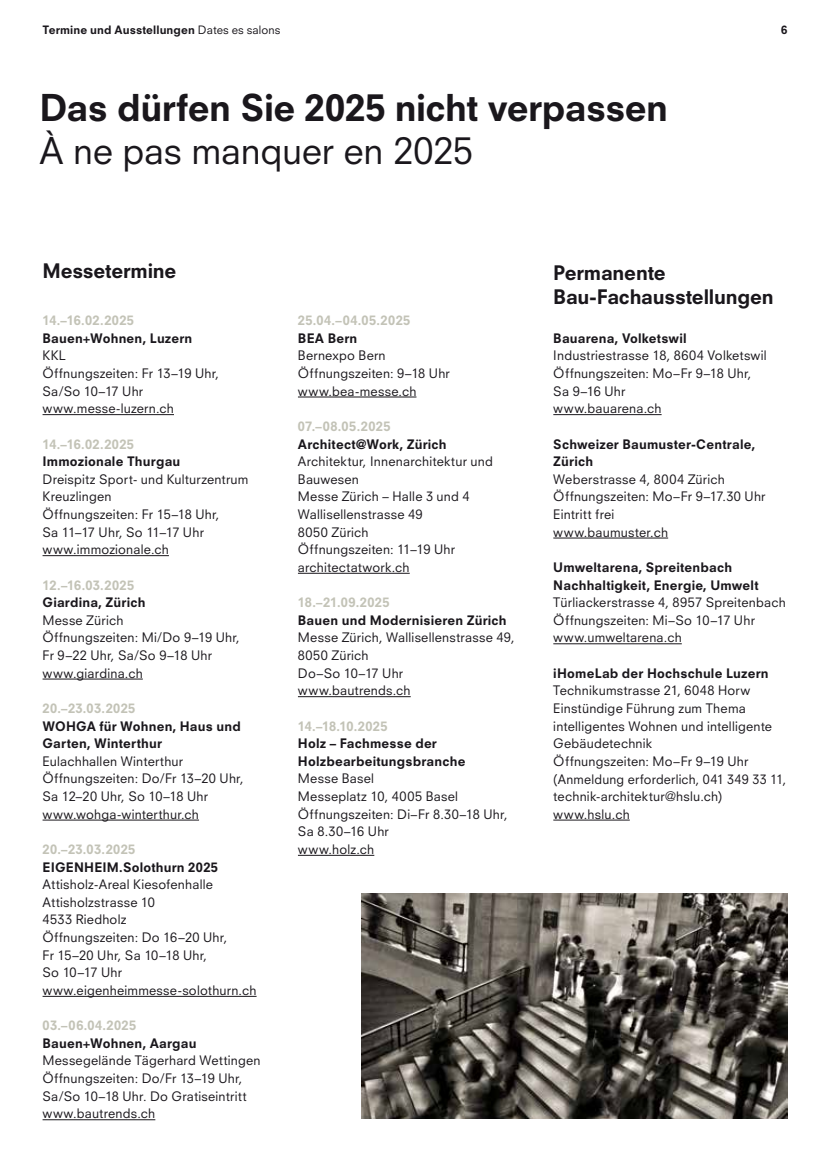
<style>
.page{position:relative;width:830px;height:1161px;background:#fff}
.page>*{position:absolute;margin:0;border:0;box-sizing:border-box;transform-origin:0 0}
.t1{font:800 36px "Neuzeit SLT Std";letter-spacing:-.02em;color:#1a171c}
.t2{font:36px "Neuzeit SLT Std";letter-spacing:-.01em;color:#1a171c}
.t3{font:800 19.5px/23.4px "Neuzeit SLT Std";letter-spacing:-.01em;color:#1a171c}
.t4{font:12.75px/17.5px "Neuzeit SLT Std";letter-spacing:.015em;color:#1a171c}
.t5{font:800 12.75px/17.5px "Neuzeit SLT Std";letter-spacing:.015em;color:#1a171c}
.t6{font:800 12.75px "Neuzeit SLT Std";letter-spacing:.035em;color:#c3c3b7}
.t7{font:800 12.75px "Neuzeit SLT Std";letter-spacing:.01em;color:#c3c3b7}
.t8{font:800 11.25px "Neuzeit SLT Std";letter-spacing:.01em;color:#1a171c}
.s1{font-weight:400}
</style>
<div class="page">
<hr style="left:43px;top:414px;width:131px;height:1px;background:#1a171c">
<hr style="left:43px;top:555px;width:126px;height:1px;background:#1a171c">
<hr style="left:43px;top:679px;width:100px;height:1px;background:#1a171c">
<hr style="left:43px;top:820px;width:156px;height:1px;background:#1a171c">
<hr style="left:43px;top:996px;width:213px;height:1px;background:#1a171c">
<hr style="left:43px;top:1119px;width:112px;height:1px;background:#1a171c">
<hr style="left:298px;top:397px;width:118px;height:1px;background:#1a171c">
<hr style="left:298px;top:573px;width:111px;height:1px;background:#1a171c">
<hr style="left:298px;top:696px;width:112px;height:1px;background:#1a171c">
<hr style="left:298px;top:855px;width:76px;height:1px;background:#1a171c">
<hr style="left:553px;top:414px;width:108px;height:1px;background:#1a171c">
<hr style="left:553px;top:538px;width:114px;height:1px;background:#1a171c">
<hr style="left:553px;top:643px;width:128px;height:1px;background:#1a171c">
<hr style="left:553px;top:820px;width:76px;height:1px;background:#1a171c">
<img style="left:361px;top:893px;width:426px;height:225px">
<p class="t8" style="left:43px;top:23px;width:239px">Termine und Ausstellungen <span class="s1">Dates es salons</span></p>
<h1 class="t1" style="left:39px;top:85px;width:630px">Das dürfen Sie 2025 nicht verpassen</h1>
<h1 class="t2" style="left:39px;top:129px;width:435px">À ne pas manquer en 2025</h1>
<p class="t8" style="left:780px;top:23px;width:8px">6</p>
<h2 class="t3" style="left:43px;top:259px;width:135px">Messetermine</h2>
<p class="t6" style="left:43px;top:313px;width:93px">14.–16.02.2025</p>
<p class="t5" style="left:43px;top:329px;width:151px">Bauen+Wohnen, Luzern</p>
<p class="t4" style="left:43px;top:347px;width:178px">KKL<br>Öffnungszeiten: Fr 13–19 Uhr,<br>Sa/So 10–17 Uhr www.messe-luzern.ch</p>
<p class="t6" style="left:43px;top:436px;width:93px">14.–16.02.2025</p>
<p class="t5" style="left:43px;top:453px;width:139px">Immozionale Thurgau</p>
<p class="t4" style="left:43px;top:470px;width:207px">Dreispitz Sport- und Kulturzentrum<br>Kreuzlingen<br>Öffnungszeiten: Fr 15–18 Uhr,<br>Sa 11–17 Uhr, So 11–17 Uhr www.immozionale.ch</p>
<p class="t6" style="left:43px;top:577px;width:93px">12.–16.03.2025</p>
<p class="t5" style="left:43px;top:594px;width:104px">Giardina, Zürich</p>
<p class="t4" style="left:43px;top:611px;width:199px">Messe Zürich<br>Öffnungszeiten: Mi/Do 9–19 Uhr,<br>Fr 9–22 Uhr, Sa/So 9–18 Uhr www.giardina.ch</p>
<p class="t6" style="left:43px;top:700px;width:94px">20.–23.03.2025</p>
<p class="t5" style="left:43px;top:717px;width:200px">WOHGA für Wohnen, Haus und<br>Garten, Winterthur</p>
<p class="t4" style="left:43px;top:752px;width:202px">Eulachhallen Winterthur<br>Öffnungszeiten: Do/Fr 13–20 Uhr,<br>Sa 12–20 Uhr, So 10–18 Uhr www.wohga-winterthur.ch</p>
<p class="t6" style="left:43px;top:841px;width:94px">20.–23.03.2025</p>
<p class="t5" style="left:43px;top:858px;width:177px">EIGENHEIM.Solothurn 2025</p>
<p class="t4" style="left:43px;top:875px;width:215px">Attisholz-Areal Kiesofenhalle<br>Attisholzstrasse 10<br>4533 Riedholz<br>Öffnungszeiten: Do 16–20 Uhr,<br>Fr 15–20 Uhr, Sa 10–18 Uhr,<br>So 10–17 Uhr www.eigenheimmesse-solothurn.ch</p>
<p class="t6" style="left:43px;top:1018px;width:95px">03.–06.04.2025</p>
<p class="t5" style="left:43px;top:1034px;width:155px">Bauen+Wohnen, Aargau</p>
<p class="t4" style="left:43px;top:1052px;width:219px">Messegelände Tägerhard Wettingen<br>Öffnungszeiten: Do/Fr 13–19 Uhr,<br>Sa/So 10–18 Uhr. Do Gratiseintritt www.bautrends.ch</p>
<p class="t6" style="left:298px;top:313px;width:114px">25.04.–04.05.2025</p>
<p class="t5" style="left:298px;top:329px;width:61px">BEA Bern</p>
<p class="t4" style="left:298px;top:347px;width:153px">Bernexpo Bern<br>Öffnungszeiten: 9–18 Uhr www.bea-messe.ch</p>
<p class="t6" style="left:298px;top:418px;width:94px">07.–08.05.2025</p>
<p class="t5" style="left:298px;top:435px;width:150px">Architect@Work, Zürich</p>
<p class="t4" style="left:298px;top:453px;width:196px">Architektur, Innenarchitektur und<br>Bauwesen<br>Messe Zürich – Halle 3 und 4<br>Wallisellenstrasse 49<br>8050 Zürich<br>Öffnungszeiten: 11–19 Uhr architectatwork.ch</p>
<p class="t6" style="left:298px;top:595px;width:93px">18.–21.09.2025</p>
<p class="t5" style="left:298px;top:611px;width:210px">Bauen und Modernisieren Zürich</p>
<p class="t4" style="left:298px;top:629px;width:218px">Messe Zürich, Wallisellenstrasse 49,<br>8050 Zürich<br>Do–So 10–17 Uhr www.bautrends.ch</p>
<p class="t7" style="left:298px;top:718px;width:91px">14.–18.10.2025</p>
<p class="t5" style="left:298px;top:735px;width:169px">Holz – Fachmesse der<br>Holzbearbeitungsbranche</p>
<p class="t4" style="left:298px;top:770px;width:211px">Messe Basel<br>Messeplatz 10, 4005 Basel<br>Öffnungszeiten: Di–Fr 8.30–18 Uhr,<br>Sa 8.30–16 Uhr<br>www.holz.ch</p>
<h2 class="t3" style="left:553px;top:261px;width:222px">Permanente<br>Bau-Fachausstellungen</h2>
<p class="t5" style="left:553px;top:329px;width:135px">Bauarena, Volketswil</p>
<p class="t4" style="left:553px;top:347px;width:215px">Industriestrasse 18, 8604 Volketswil<br>Öffnungszeiten: Mo–Fr 9–18 Uhr,<br>Sa 9–16 Uhr<br>www.bauarena.ch</p>
<p class="t5" style="left:553px;top:435px;width:203px">Schweizer Baumuster-Centrale,<br>Zürich</p>
<p class="t4" style="left:553px;top:470px;width:214px">Weberstrasse 4, 8004 Zürich<br>Öffnungszeiten: Mo–Fr 9–17.30 Uhr<br>Eintritt frei<br>www.baumuster.ch</p>
<p class="t5" style="left:553px;top:558px;width:207px">Umweltarena, Spreitenbach<br>Nachhaltigkeit, Energie, Umwelt</p>
<p class="t4" style="left:553px;top:594px;width:234px">Türliackerstrasse 4, 8957 Spreitenbach<br>Öffnungszeiten: Mi–So 10–17 Uhr www.umweltarena.ch</p>
<p class="t5" style="left:553px;top:664px;width:217px">iHomeLab der Hochschule Luzern</p>
<p class="t4" style="left:553px;top:682px;width:234px">Technikumstrasse 21, 6048 Horw<br>Einstündige Führung zum Thema intelligentes Wohnen und intelligente<br>Gebäudetechnik<br>Öffnungszeiten: Mo–Fr 9–19 Uhr (Anmeldung erforderlich, 041 349 33 11, technik-architektur@hslu.ch) www.hslu.ch</p>
</div>
